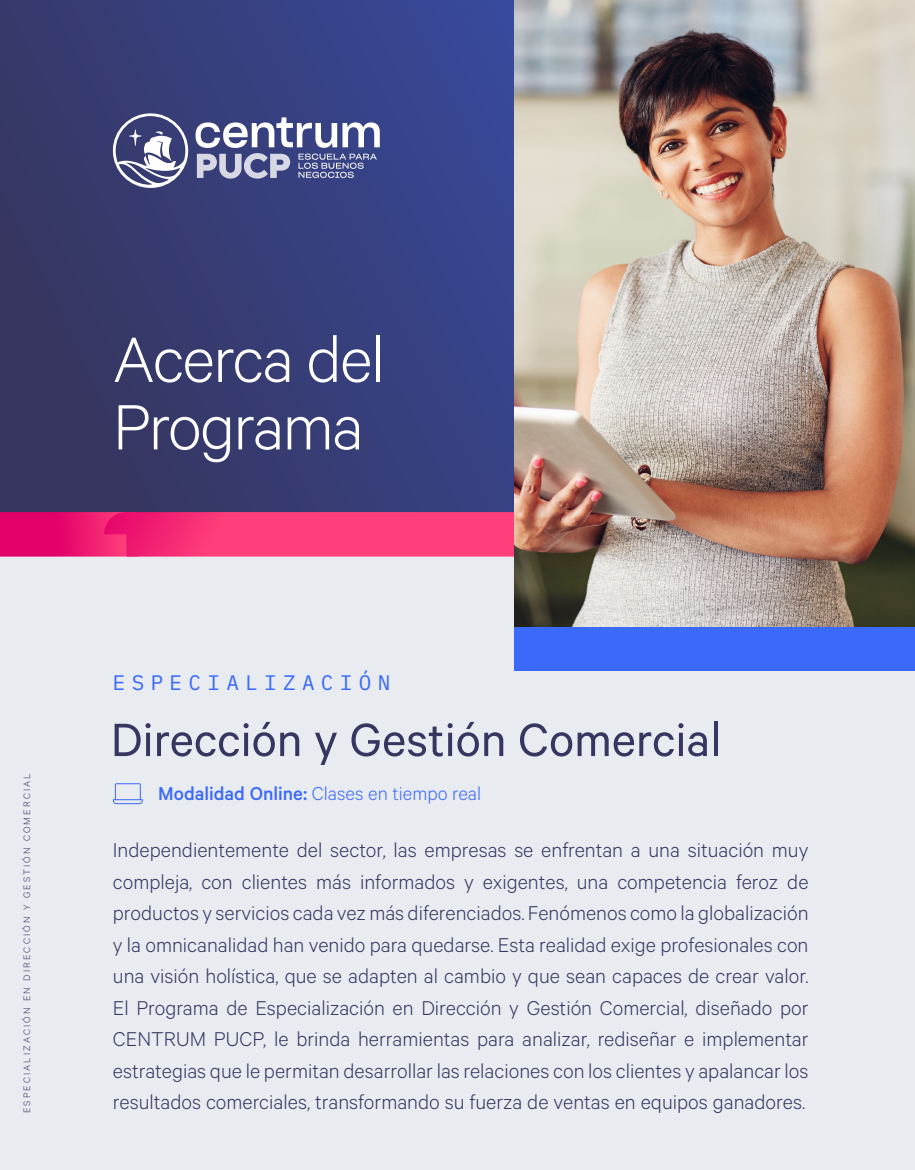
<style>
.page{position:relative;width:915px;height:1170px;background:#fff}
.page>*{position:absolute;margin:0;border:0;box-sizing:border-box;transform-origin:0 0}
.t1{font:300 72px/67.5px "Calibre";letter-spacing:-.025em;color:#fff}
.t2{font:52.5px "Calibre";color:#363661}
.t3{font:300 22.5px/31.5px "Calibre";color:#363661;text-align:justify}
.t4{font:300 21px "Calibre";color:#3b69fa}
.t5{font:21px "i A Writer Duospace";letter-spacing:.3em;color:#3b69fa}
.t6{font:300 10.5px "Calibre";letter-spacing:.2em;color:#363661}
.s1{font-weight:500}
</style>
<div class="page">
<svg style="left:0;top:0;width:514px;height:512px;background:#363d77"></svg>
<div style="left:0;top:556px;width:914px;height:613px;background:#e8ebf0"></div>
<svg style="left:0;top:512px;width:514px;height:44px;background:#f72e76"></svg>
<div style="left:514px;top:626px;width:400px;height:44px;background:#3b69fa"></div>
<svg style="left:113px;top:783px;width:30px;height:21px"></svg>
<svg style="left:195px;top:117px;width:184px;height:62px"></svg>
<svg style="left:113px;top:113px;width:75px;height:75px"></svg>
<img style="left:514px;top:0;width:400px;height:626px">
<h1 class="t1" style="left:113px;top:322px;width:273px">Acerca del<br>Programa</h1>
<p class="t6" style="left:21px;top:1113px;width:341px;rotate:-90deg">ESPECIALIZACIÓN EN DIRECCIÓN Y GESTIÓN COMERCIAL</p>
<p class="t5" style="left:113px;top:666px;width:279px">ESPECIALIZACIÓN</p>
<h2 class="t2" style="left:111px;top:709px;width:611px">Dirección y Gestión Comercial</h2>
<p class="t4" style="left:158px;top:781px;width:324px"><span class="s1">Modalidad Online:</span> Clases en tiempo real</p>
<p class="t3" style="left:113px;top:833px;width:697px">Independientemente del sector, las empresas se enfrentan a una situación muy compleja, con clientes más informados y exigentes, una competencia feroz de productos y servicios cada vez más diferenciados. Fenómenos como la globalización y la omnicanalidad han venido para quedarse. Esta realidad exige profesionales con una visión holística, que se adapten al cambio y que sean capaces de crear valor.<br>El Programa de Especialización en Dirección y Gestión Comercial, diseñado por CENTRUM PUCP, le brinda herramientas para analizar, rediseñar e implementar estrategias que le permitan desarrollar las relaciones con los clientes y apalancar los resultados comerciales, transformando su fuerza de ventas en equipos ganadores.</p>
</div>
